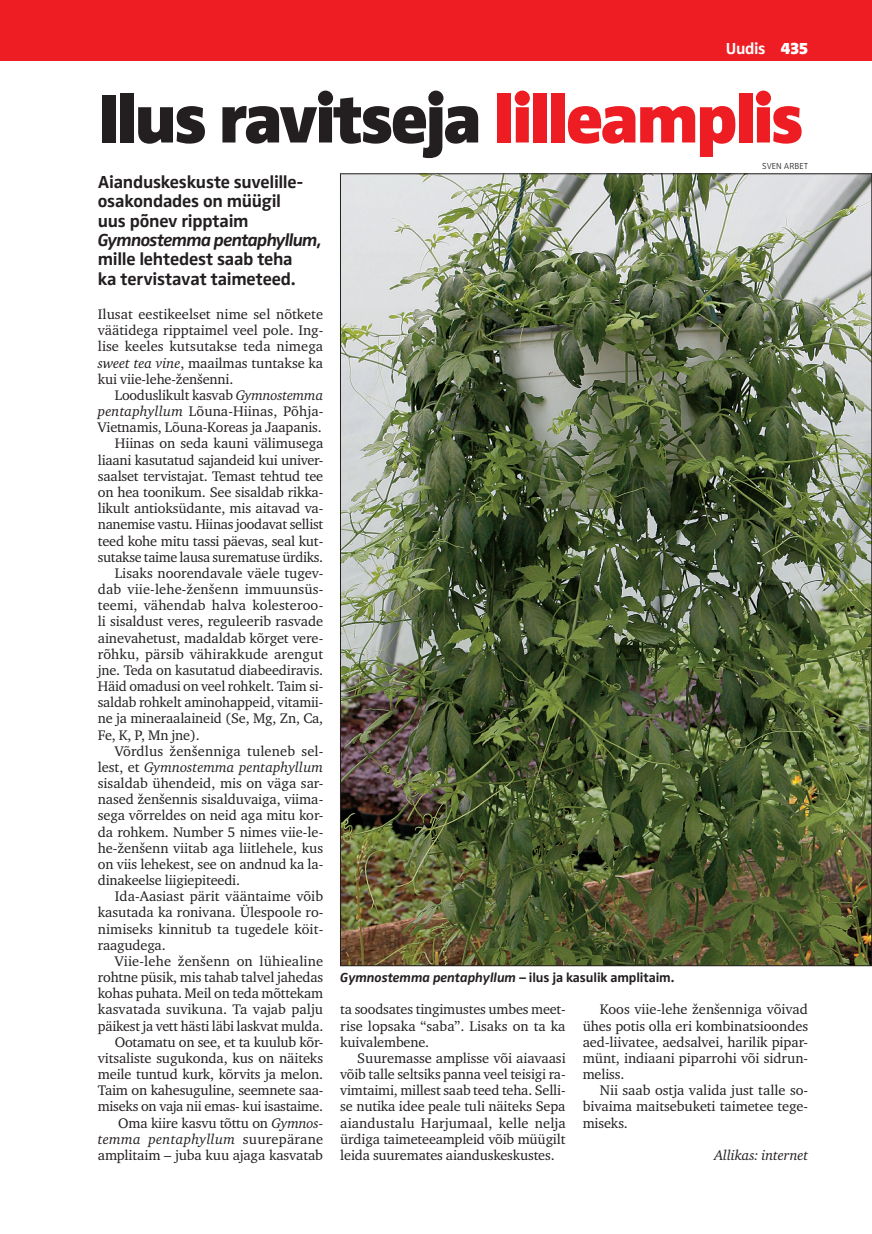
<style>
.page{position:relative;width:872px;height:1234px;background:#fff}
.page>*{position:absolute;margin:0;border:0;box-sizing:border-box;transform-origin:0 0}
.t1{font:900 70.5px "Zwo Pro";letter-spacing:-.045em;color:#231f20}
.t2{font:700 18px/19.5px "Zwo Pro";letter-spacing:-.015em;color:#231f20}
.t3{font:700 16.5px "Zwo Pro";letter-spacing:-.025em;color:#fff}
.t4{font:14.25px/16.2px "Charter ITC";letter-spacing:-.01em;color:#231f20;text-align:justify}
.t5{font:14.25px "Charter ITC";letter-spacing:.01em;color:#231f20}
.t6{font:italic 14.25px "Charter ITC";color:#231f20}
.t7{font:700 13.5px "Zwo Pro";letter-spacing:-.01em;color:#231f20}
.t8{font:300 9px "Zwo Pro";color:#231f20}
.s1{font-weight:900}
.s2{color:#ee1d23}
.s3{font-style:italic}
.s4{font-style:normal}
</style>
<div class="page">
<div style="left:0;top:0;width:872px;height:60px;background:#ee1d23"></div>
<img style="left:342px;top:175px;width:528px;height:788px">
<p class="t3" style="left:726px;top:39px;width:84px">Uudis <span class="s1">435</span></p>
<h1 class="t1" style="left:98px;top:76px;width:707px">Ilus ravitseja <span class="s2">lilleamplis</span></h1>
<p class="t8" style="left:762px;top:161px;width:47px">SVEN ARBET</p>
<p class="t2" style="left:98px;top:172px;width:225px">Aianduskeskuste suvelille&shy;osakondades on müügil<br>uus põnev ripptaim<br><span class="s3">Gymnostemma pentaphyllum</span>, mille lehtedest saab teha<br>ka tervistavat taimeteed.</p>
<p class="t4" style="left:98px;top:306px;width:227px">Ilusat eestikeelset nime sel nõtkete väätidega ripptaimel veel pole. Ing&shy;lise keeles kutsutakse teda nimega <span class="s3">sweet tea vine</span>, maailmas tuntakse ka kui viie-lehe-ženšenni.</p>
<p class="t4" style="left:115px;top:387px;width:210px">Looduslikult kasvab <span class="s3">Gymnostemma</span></p>
<p class="t4" style="left:98px;top:403px;width:227px"><span class="s3">pentaphyllum</span> Lõuna-Hiinas, Põhja-</p>
<p class="t4" style="left:98px;top:419px;width:225px">Vietnamis, Lõuna-Koreas ja Jaapanis.</p>
<p class="t4" style="left:115px;top:435px;width:210px">Hiinas on seda kauni välimusega</p>
<p class="t4" style="left:98px;top:451px;width:227px">liaani kasutatud sajandeid kui univer-</p>
<p class="t4" style="left:98px;top:468px;width:227px">saalset tervistajat. Temast tehtud tee</p>
<p class="t4" style="left:98px;top:484px;width:227px">on hea toonikum. See sisaldab rikka-</p>
<p class="t4" style="left:98px;top:500px;width:227px">likult antioksüdante, mis aitavad va-</p>
<p class="t4" style="left:98px;top:516px;width:227px">nanemise vastu. Hiinas joodavat sellist</p>
<p class="t4" style="left:98px;top:532px;width:227px">teed kohe mitu tassi päevas, seal kut-</p>
<p class="t4" style="left:98px;top:548px;width:227px">sutakse taime lausa surematuse ürdiks.</p>
<p class="t4" style="left:115px;top:564px;width:210px">Lisaks noorendavale väele tugev-</p>
<p class="t5" style="left:98px;top:580px;width:227px">dab viie-lehe-ženšenn immuunsüs-</p>
<p class="t5" style="left:98px;top:596px;width:227px">teemi, vähendab halva kolesteroo-</p>
<p class="t4" style="left:98px;top:613px;width:227px">li sisaldust veres, reguleerib rasvade</p>
<p class="t4" style="left:98px;top:629px;width:227px">ainevahetust, madaldab kõrget vere-</p>
<p class="t4" style="left:98px;top:645px;width:227px">rõhku, pärsib vähirakkude arengut</p>
<p class="t4" style="left:98px;top:661px;width:227px">jne. Teda on kasutatud diabeediravis.</p>
<p class="t4" style="left:98px;top:678px;width:227px">Häid omadusi on veel rohkelt. Taim si-</p>
<p class="t4" style="left:98px;top:694px;width:227px">saldab rohkelt aminohappeid, vitamii-</p>
<p class="t4" style="left:98px;top:710px;width:227px">ne ja mineraalaineid (Se, Mg, Zn, Ca,</p>
<p class="t4" style="left:98px;top:726px;width:103px">Fe, K, P, Mn jne).</p>
<p class="t5" style="left:115px;top:741px;width:210px">Võrdlus ženšenniga tuleneb sel-</p>
<p class="t6" style="left:98px;top:758px;width:227px"><span class="s4">lest, et</span> Gymnostemma pentaphyllum</p>
<p class="t4" style="left:98px;top:774px;width:227px">sisaldab ühendeid, mis on väga sar-</p>
<p class="t4" style="left:98px;top:791px;width:227px">nased ženšennis sisalduvaiga, viima-</p>
<p class="t4" style="left:98px;top:807px;width:227px">sega võrreldes on neid aga mitu kor-</p>
<p class="t4" style="left:98px;top:823px;width:227px">da rohkem. Number 5 nimes viie-le-</p>
<p class="t4" style="left:98px;top:839px;width:227px">he-ženšenn viitab aga liitlehele, kus</p>
<p class="t4" style="left:98px;top:855px;width:227px">on viis lehekest, see on andnud ka la-</p>
<p class="t4" style="left:98px;top:871px;width:144px">dinakeelse liigiepiteedi.</p>
<p class="t4" style="left:115px;top:888px;width:210px">Ida-Aasiast pärit vääntaime võib</p>
<p class="t4" style="left:98px;top:904px;width:227px">kasutada ka ronivana. Ülespoole ro-</p>
<p class="t4" style="left:98px;top:920px;width:227px">nimiseks kinnitub ta tugedele köit-</p>
<p class="t4" style="left:98px;top:936px;width:69px">raagudega.</p>
<p class="t5" style="left:115px;top:951px;width:210px">Viie-lehe ženšenn on lühiealine</p>
<p class="t4" style="left:98px;top:968px;width:227px">rohtne püsik, mis tahab talvel jahedas</p>
<p class="t4" style="left:98px;top:985px;width:227px">kohas puhata. Meil on teda mõttekam</p>
<p class="t4" style="left:98px;top:1001px;width:227px">kasvatada suvikuna. Ta vajab palju</p>
<p class="t4" style="left:98px;top:1017px;width:227px">päikest ja vett hästi läbi laskvat mulda.</p>
<p class="t4" style="left:115px;top:1033px;width:210px">Ootamatu on see, et ta kuulub kõr-</p>
<p class="t4" style="left:98px;top:1049px;width:227px">vitsaliste sugukonda, kus on näiteks</p>
<p class="t4" style="left:98px;top:1065px;width:227px">meile tuntud kurk, kõrvits ja melon.</p>
<p class="t4" style="left:98px;top:1081px;width:227px">Taim on kahesuguline, seemnete saa-</p>
<p class="t4" style="left:98px;top:1098px;width:227px">miseks on vaja nii emas- kui isastaime.</p>
<p class="t4" style="left:118px;top:1114px;width:206px">Oma kiire kasvu tõttu on <span class="s3">Gymnos-</span></p>
<p class="t6" style="left:98px;top:1129px;width:227px">temma pentaphyllum <span class="s4">suurepärane</span></p>
<p class="t4" style="left:98px;top:1146px;width:227px">amplitaim – juba kuu ajaga kasvatab</p>
<p class="t7" style="left:340px;top:969px;width:335px"><span class="s3">Gymnostemma pentaphyllum</span> – ilus ja kasulik amplitaim.</p>
<p class="t4" style="left:340px;top:1001px;width:227px">ta soodsates tingimustes umbes meet&shy;rise lopsaka “saba”. Lisaks on ta ka kuivalembene.</p>
<p class="t4" style="left:340px;top:1049px;width:227px;text-indent:17px">Suuremasse amplisse või aiavaasi võib talle seltsiks panna veel teisigi ra&shy;vimtaimi, millest saab teed teha. Selli&shy;se nutika idee peale tuli näiteks Sepa aiandustalu Harjumaal, kelle nelja ürdiga taimeteeampleid võib müügilt leida suuremates aianduskeskustes.</p>
<p class="t4" style="left:583px;top:1001px;width:227px;text-indent:17px">Koos viie-lehe ženšenniga võivad ühes potis olla eri kombinatsioondes aed-liivatee, aedsalvei, harilik pipar&shy;münt, indiaani piparrohi või sidrun&shy;meliss.</p>
<p class="t4" style="left:583px;top:1081px;width:227px;text-indent:17px">Nii saab ostja valida just talle so&shy;bivaima maitsebuketi taimetee tege&shy;miseks.</p>
<p class="t6" style="left:714px;top:1145px;width:95px">Allikas: internet</p>
</div>
